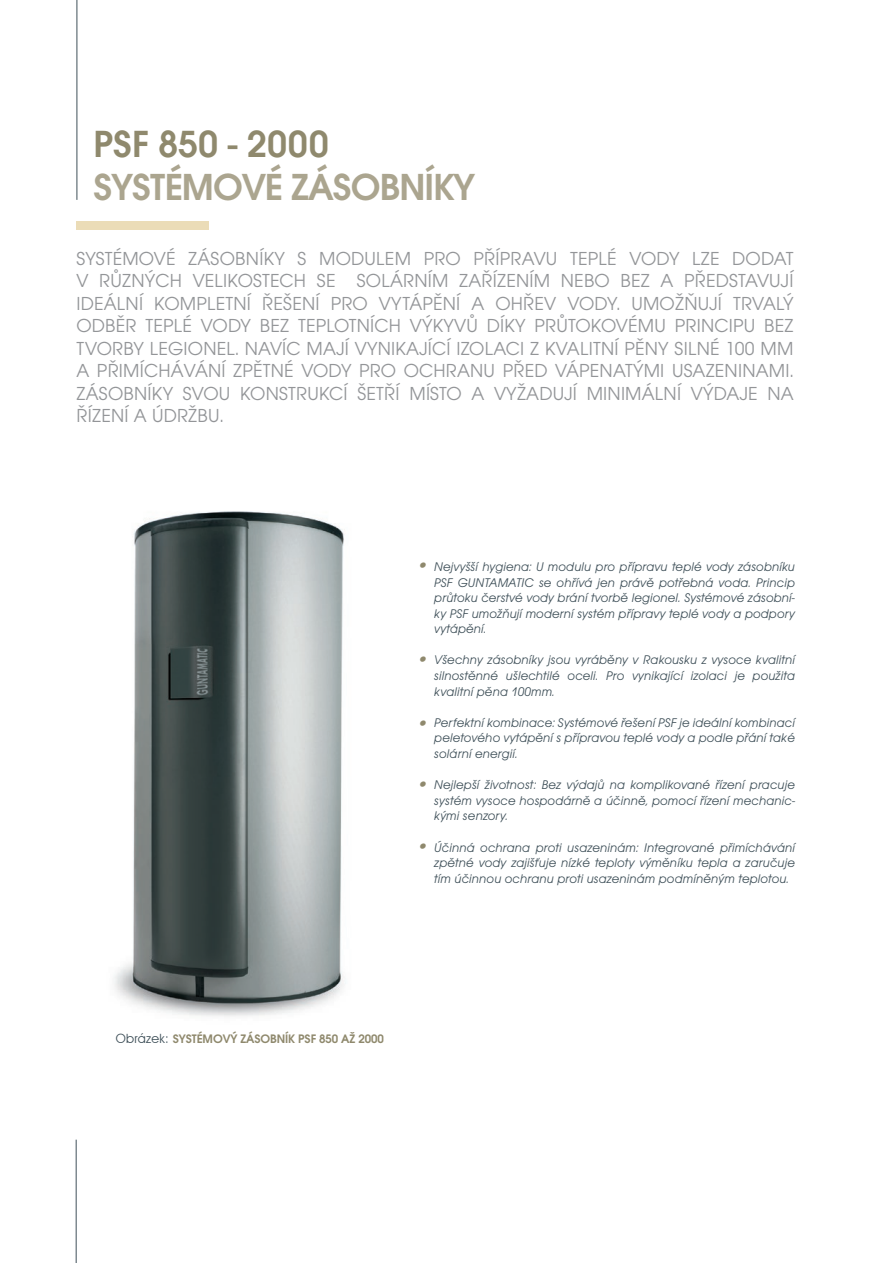
<style>
.page{position:relative;width:893px;height:1263px;background:#fff}
.page>*{position:absolute;margin:0;border:0;box-sizing:border-box;transform-origin:0 0}
.t1{font:39px "Avant Gar Got Itc TOT Dem";letter-spacing:-.02em;color:#aba58f}
.t2{font:600 39px "Avant Gar Got Itc TEE";letter-spacing:.01em;color:#8f896d}
.t3{font:19.5px/22.5px "Avant Gar Got Itc TOT Boo";letter-spacing:.01em;color:#939598;text-align:justify}
.t4{font:italic 18px "Avant Garde IT Cby BT";color:#8f896d;scale:1.05 1}
.t5{font:13.05px/15.6px "Avant Gar Got Itc TOT Boo Obl";letter-spacing:.01em;color:#3f5059;text-align:justify}
.t6{font:12.75px "Avant Gar Got Itc TOT Dem";letter-spacing:-.005em;color:#8f896d}
.s1{font-family:"Avant Garde IT Cby BT";color:#3f5059}
</style>
<div class="page">
<hr style="left:77px;top:0;width:1px;height:200px;background:#3f5059">
<div style="left:77px;top:221px;width:132px;height:9px;background:#ebdcb7"></div>
<hr style="left:76px;top:1140px;width:1px;height:123px;background:#3f5059">
<img style="left:114px;top:511px;width:232px;height:506px">
<h1 class="t2" style="left:94px;top:121px;width:237px">PSF 850 - 2000</h1>
<h1 class="t1" style="left:94px;top:164px;width:383px">SYSTÉMOVÉ ZÁSOBNÍKY</h1>
<p class="t3" style="left:76px;top:247px;width:719px">SYSTÉMOVÉ ZÁSOBNÍKY S MODULEM PRO PŘÍPRAVU TEPLÉ VODY LZE DODAT V RŮZNÝCH VELIKOSTECH SE SOLÁRNÍM ZAŘÍZENÍM NEBO BEZ A PŘEDSTAVUJÍ IDEÁLNÍ KOMPLETNÍ ŘEŠENÍ PRO VYTÁPĚNÍ A OHŘEV VODY. UMOŽŇUJÍ TRVALÝ ODBĚR TEPLÉ VODY BEZ TEPLOTNÍCH VÝKYVŮ DÍKY PRŮTOKOVÉMU PRINCIPU BEZ TVORBY LEGIONEL. NAVÍC MAJÍ VYNIKAJÍCÍ IZOLACI Z KVALITNÍ PĚNY SILNÉ 100 MM A PŘIMÍCHÁVÁNÍ ZPĚTNÉ VODY PRO OCHRANU PŘED VÁPENATÝMI USAZENINAMI.<br>ZÁSOBNÍKY SVOU KONSTRUKCÍ ŠETŘÍ MÍSTO A VYŽADUJÍ MINIMÁLNÍ VÝDAJE NA ŘÍZENÍ A ÚDRŽBU.</p>
<p class="t5" style="left:434px;top:559px;width:362px">Nejvyšší hygiena: U modulu pro přípravu teplé vody zásobníku PSF GUNTAMATIC se ohřívá jen právě potřebná voda. Princip průtoku čerstvé vody brání tvorbě legionel. Systémové zásobní&shy;ky PSF umožňují moderní systém přípravy teplé vody a podpory vytápění.</p>
<p class="t5" style="left:434px;top:652px;width:362px">Všechny zásobníky jsou vyráběny v Rakousku z vysoce kvalitní silnostěnné ušlechtilé oceli. Pro vynikající izolaci je použita kvalitní pěna 100mm.</p>
<p class="t5" style="left:434px;top:715px;width:362px">Perfektní kombinace: Systémové řešení PSF je ideální kombinací peletového vytápění s přípravou teplé vody a podle přání také solární energií.</p>
<p class="t5" style="left:434px;top:777px;width:362px">Nejlepší životnost: Bez výdajů na komplikované řízení pracuje systém vysoce hospodárně a účinně, pomocí řízení mechanic&shy;kými senzory.</p>
<p class="t5" style="left:434px;top:839px;width:362px">Účinná ochrana proti usazeninám: Integrované přimíchávání zpětné vody zajišťuje nízké teploty výměníku tepla a zaručuje tím účinnou ochranu proti usazeninám podmíněným teplotou.</p>
<h3 class="t4" style="left:416px;top:555px;width:16px">•</h3>
<h3 class="t4" style="left:416px;top:649px;width:16px">•</h3>
<h3 class="t4" style="left:416px;top:712px;width:16px">•</h3>
<h3 class="t4" style="left:416px;top:774px;width:16px">•</h3>
<h3 class="t4" style="left:416px;top:836px;width:16px">•</h3>
<p class="t6" style="left:116px;top:1031px;width:269px"><span class="s1">Obrázek:</span> SYSTÉMOVÝ ZÁSOBNÍK PSF 850 AŽ 2000</p>
</div>
